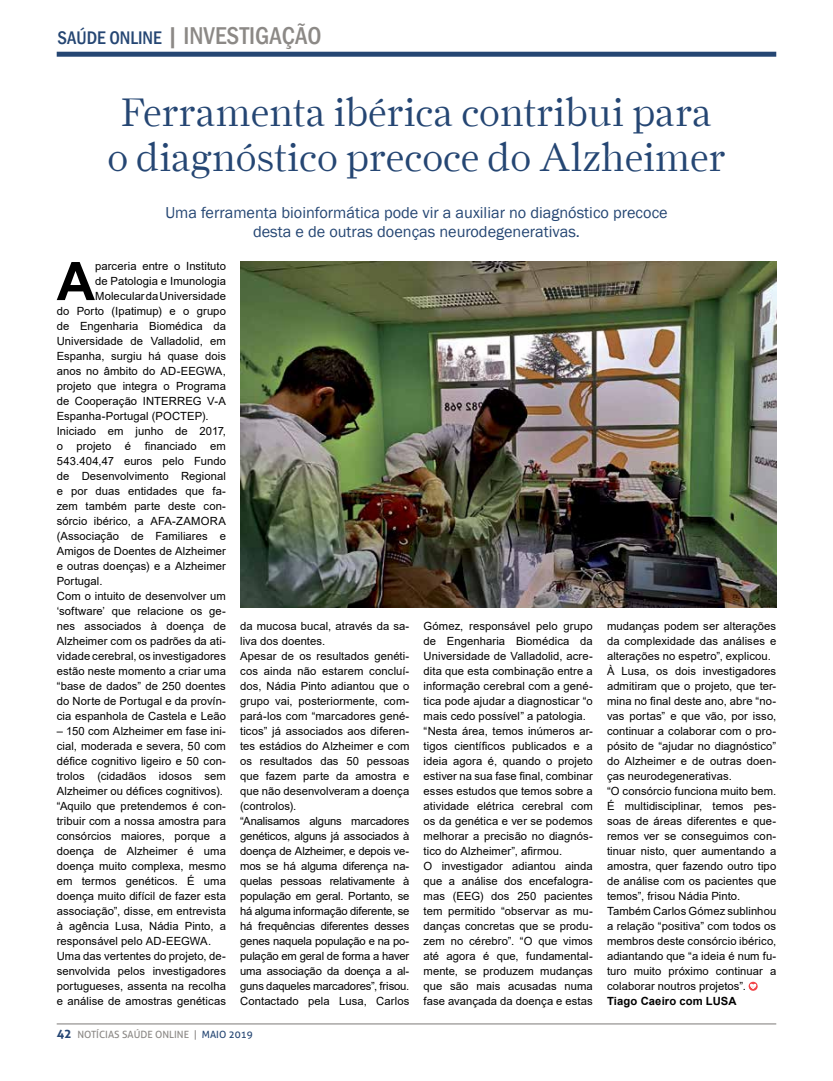
<style>
.page{position:relative;width:833px;height:1081px;background:#fff}
.page>*{position:absolute;margin:0;border:0;box-sizing:border-box;transform-origin:0 0}
.t1{font:700 53.12px "Arial";color:#000}
.t2{font:300 40px/45px "Farnham Display";color:#254673;text-align:center}
.t3{font:500 condensed 25px "Franklin Gothic";color:#8c8986}
.t4{font:16.25px/19px "Franklin Gothic";color:#254673;text-align:center}
.t5{font:11.25px/15px "Arial";letter-spacing:.005em;color:#000}
.t6{font:700 11.25px "Arial";letter-spacing:.01em;color:#000}
.t7{font:10px "Aller";color:#8c8986}
.t8{font:10px "Aller";color:#254673}
.s1{font-size:18.75px;color:#254673}
.s2{font-weight:700;font-size:12.5px;color:#254673}
.s3{color:#254673}
</style>
<div class="page">
<div style="left:57px;top:52px;width:719px;height:5px;background:#254673"></div>
<hr style="left:57px;top:1023px;width:719px;height:1px;background:#979492">
<img style="left:240px;top:261px;width:536px;height:346px">
<svg style="left:748px;top:981px;width:9px;height:10px"></svg>
<h3 class="t3" style="left:58px;top:19px;width:263px"><span class="s1">SAÚDE ONLINE</span> | INVESTIGAÇÃO</h3>
<h2 class="t2" style="left:107px;top:89px;width:619px">Ferramenta ibérica contribui para o diagnóstico precoce do Alzheimer</h2>
<h3 class="t4" style="left:165px;top:203px;width:504px">Uma ferramenta bioinformática pode vir a auxiliar no diagnóstico precoce desta e de outras doenças neurodegenerativas.</h3>
<h1 class="t1" style="left:57px;top:244px;width:40px">A</h1>
<p class="t5" style="left:95px;top:258px;width:132px">parceria entre o Instituto</p>
<p class="t5" style="left:95px;top:273px;width:132px">de Patologia e Imunologia</p>
<p class="t5" style="left:95px;top:288px;width:132px">Molecular da Universidade</p>
<p class="t5" style="left:57px;top:303px;width:171px">do Porto (Ipatimup) e o grupo</p>
<p class="t5" style="left:57px;top:318px;width:171px">de Engenharia Biomédica da</p>
<p class="t5" style="left:57px;top:333px;width:171px">Universidade de Valladolid, em</p>
<p class="t5" style="left:57px;top:348px;width:171px">Espanha, surgiu há quase dois</p>
<p class="t5" style="left:57px;top:363px;width:171px">anos no âmbito do AD-EEGWA,</p>
<p class="t5" style="left:57px;top:378px;width:171px">projeto que integra o Programa</p>
<p class="t5" style="left:57px;top:393px;width:171px">de Cooperação INTERREG V-A</p>
<p class="t5" style="left:57px;top:408px;width:153px">Espanha-Portugal (POCTEP).</p>
<p class="t5" style="left:57px;top:423px;width:171px">Iniciado em junho de 2017,</p>
<p class="t5" style="left:57px;top:438px;width:171px">o projeto é financiado em</p>
<p class="t5" style="left:57px;top:453px;width:171px">543.404,47 euros pelo Fundo</p>
<p class="t5" style="left:57px;top:468px;width:171px">de Desenvolvimento Regional</p>
<p class="t5" style="left:57px;top:483px;width:171px">e por duas entidades que fa-</p>
<p class="t5" style="left:57px;top:498px;width:171px">zem também parte deste con-</p>
<p class="t5" style="left:57px;top:513px;width:171px">sórcio ibérico, a AFA-ZAMORA</p>
<p class="t5" style="left:57px;top:528px;width:171px">(Associação de Familiares e</p>
<p class="t5" style="left:57px;top:543px;width:171px">Amigos de Doentes de Alzheimer</p>
<p class="t5" style="left:57px;top:558px;width:171px">e outras doenças) e a Alzheimer</p>
<p class="t5" style="left:57px;top:573px;width:47px">Portugal.</p>
<p class="t5" style="left:57px;top:588px;width:171px">Com o intuito de desenvolver um</p>
<p class="t5" style="left:57px;top:603px;width:171px">‘software’ que relacione os ge-</p>
<p class="t5" style="left:57px;top:618px;width:171px">nes associados à doença de</p>
<p class="t5" style="left:57px;top:633px;width:171px">Alzheimer com os padrões da ati-</p>
<p class="t5" style="left:57px;top:648px;width:171px">vidade cerebral, os investigadores</p>
<p class="t5" style="left:57px;top:663px;width:171px">estão neste momento a criar uma</p>
<p class="t5" style="left:57px;top:678px;width:171px">“base de dados” de 250 doentes</p>
<p class="t5" style="left:57px;top:693px;width:171px">do Norte de Portugal e da provín-</p>
<p class="t5" style="left:57px;top:708px;width:171px">cia espanhola de Castela e Leão</p>
<p class="t5" style="left:57px;top:723px;width:171px">– 150 com Alzheimer em fase ini&shy;cial, moderada e severa, 50 com défice cognitivo ligeiro e 50 con&shy;trolos (cidadãos idosos sem<br>Alzheimer ou défices cognitivos). “Aquilo que pretendemos é con&shy;tribuir com a nossa amostra para consórcios maiores, porque a doença de Alzheimer é uma doença muito complexa, mesmo em termos genéticos. É uma doença muito difícil de fazer esta associação”, disse, em entrevista à agência Lusa, Nádia Pinto, a responsável pelo AD-EEGWA.<br>Uma das vertentes do projeto, de&shy;senvolvida pelos investigadores portugueses, assenta na recolha e análise de amostras genéticas</p>
<p class="t5" style="left:240px;top:618px;width:171px">da mucosa bucal, através da sa&shy;liva dos doentes.<br>Apesar de os resultados genéti&shy;cos ainda não estarem concluí&shy;dos, Nádia Pinto adiantou que o grupo vai, posteriormente, com&shy;pará-los com “marcadores gené&shy;ticos” já associados aos diferen&shy;tes estádios do Alzheimer e com os resultados das 50 pessoas que fazem parte da amostra e que não desenvolveram a doença (controlos).<br>“Analisamos alguns marcadores genéticos, alguns já associados à doença de Alzheimer, e depois ve&shy;mos se há alguma diferença na&shy;quelas pessoas relativamente à população em geral. Portanto, se há alguma informação diferente, se há frequências diferentes desses genes naquela população e na po&shy;pulação em geral de forma a haver uma associação da doença a al&shy;guns daqueles marcadores”, frisou.<br>Contactado pela Lusa, Carlos</p>
<p class="t5" style="left:423px;top:618px;width:171px">Gómez, responsável pelo grupo de Engenharia Biomédica da<br>Universidade de Valladolid, acre&shy;dita que esta combinação entre a informação cerebral com a gené&shy;tica pode ajudar a diagnosticar “o mais cedo possível” a patologia. “Nesta área, temos inúmeros ar&shy;tigos científicos publicados e a ideia agora é, quando o projeto estiver na sua fase final, combinar esses estudos que temos sobre a atividade elétrica cerebral com os da genética e ver se podemos melhorar a precisão no diagnós&shy;tico do Alzheimer”, afirmou.<br>O investigador adiantou ainda que a análise dos encefalogra&shy;mas (EEG) dos 250 pacientes tem permitido “observar as mu&shy;danças concretas que se produ&shy;zem no cérebro”. “O que vimos até agora é que, fundamental&shy;mente, se produzem mudanças que são mais acusadas numa fase avançada da doença e estas</p>
<p class="t5" style="left:607px;top:618px;width:171px">mudanças podem ser alterações da complexidade das análises e alterações no espetro”, explicou.<br>À Lusa, os dois investigadores admitiram que o projeto, que ter&shy;mina no final deste ano, abre “no&shy;vas portas” e que vão, por isso, continuar a colaborar com o pro&shy;pósito de “ajudar no diagnóstico” do Alzheimer e de outras doen&shy;ças neurodegenerativas.<br>“O consórcio funciona muito bem.<br>É multidisciplinar, temos pes&shy;soas de áreas diferentes e que&shy;remos ver se conseguimos con&shy;tinuar nisto, quer aumentando a amostra, quer fazendo outro tipo de análise com os pacientes que temos”, frisou Nádia Pinto.<br>Também Carlos Gómez sublinhou a relação “positiva” com todos os membros deste consórcio ibérico, adiantando que “a ideia é num fu&shy;turo muito próximo continuar a colaborar noutros projetos”.</p>
<p class="t6" style="left:607px;top:993px;width:131px">Tiago Caeiro com LUSA</p>
<p class="t7" style="left:57px;top:1028px;width:160px"><span class="s2">42</span> NOTÍCIAS SAÚDE ONLINE | <span class="s3">MAIO</span></p>
<p class="t8" style="left:229px;top:1028px;width:26px">2019</p>
</div>
